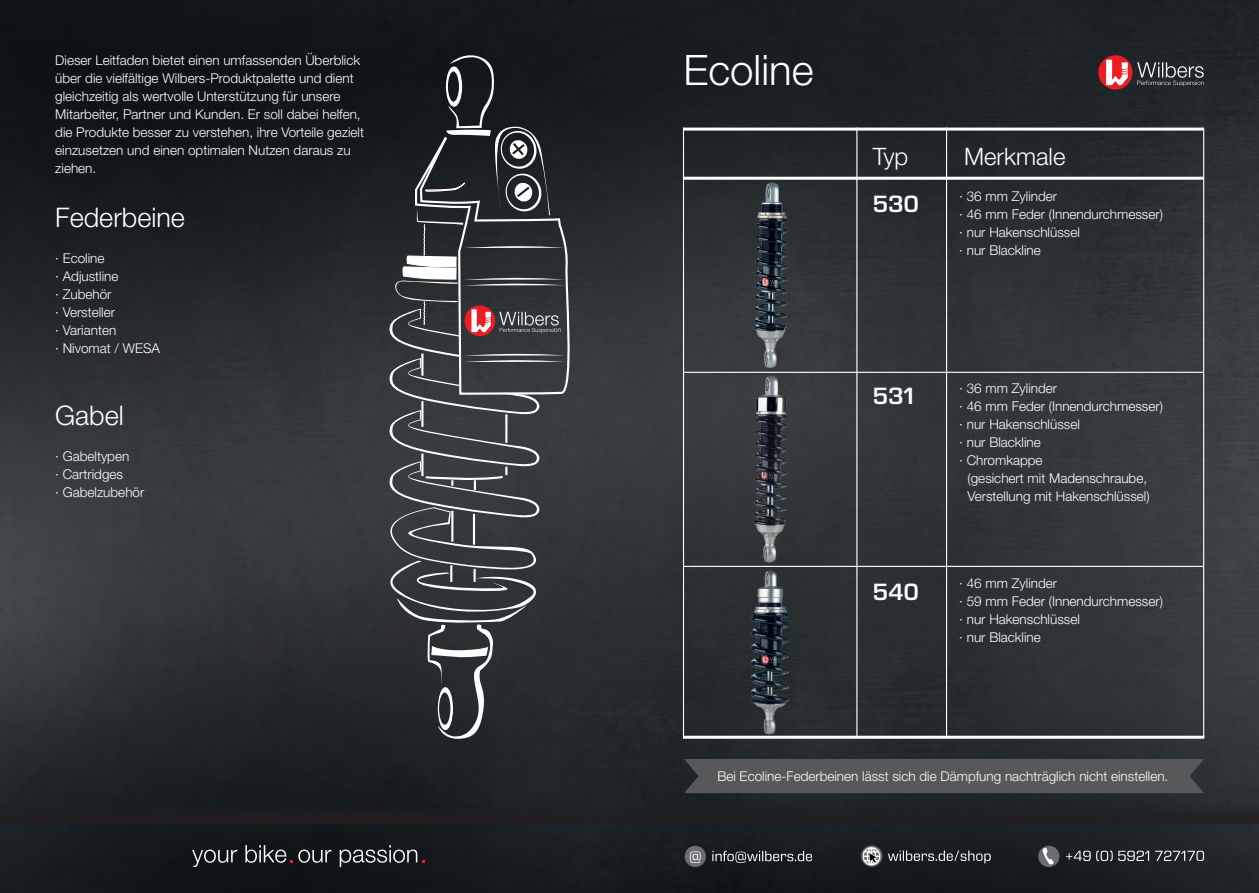
<style>
.page{position:relative;width:1259px;height:893px;background:#fff}
.page>*{position:absolute;margin:0;border:0;box-sizing:border-box;transform-origin:0 0}
.t1{font:300 42px "Helvetica Neue LT Pro";color:#fff}
.t2{font:300 27px "Helvetica Neue LT Pro";color:#fff}
.t3{font:300 24px "Helvetica Neue LT Pro";color:#fff}
.t4{font:600 24px "Eurostile Next LT Pro";color:#fff}
.t5{font:300 13.5px/18px "Helvetica Neue LT Pro";color:#fff}
</style>
<div class="page">
<img style="left:0;top:0;width:1259px;height:802px">
<div style="left:0;top:802px;width:1259px;height:91px;background:#231f20"></div>
<img style="left:0;top:825px;width:1259px;height:68px">
<svg style="left:192px;top:845px;width:222px;height:22px;background:#383b3e"></svg>
<div style="left:684px;top:846px;width:22px;height:21px;background:#6c6d70;border-radius:50%"></div>
<svg style="left:690px;top:851px;width:10px;height:12px"></svg>
<svg style="left:712px;top:851px;width:100px;height:12px"></svg>
<svg style="left:861px;top:845px;width:21px;height:22px"></svg>
<img style="left:863px;top:845px;width:19px;height:21px">
<svg style="left:888px;top:850px;width:102px;height:13px"></svg>
<div style="left:1038px;top:846px;width:21px;height:21px;background:#6c6d70;border-radius:50%"></div>
<svg style="left:1042px;top:848px;width:11px;height:16px"></svg>
<svg style="left:1098px;top:55px;width:34px;height:34px"></svg>
<svg style="left:1106px;top:60px;width:21px;height:25px"></svg>
<svg style="left:1137px;top:62px;width:66px;height:24px;background:#4d5254"></svg>
<svg style="left:1066px;top:851px;width:138px;height:10px"></svg>
<svg style="left:414px;top:0;width:163px;height:893px"></svg>
<svg style="left:368px;top:52px;width:196px;height:690px;background:#3b3e41"></svg>
<hr style="left:683px;top:372px;width:520px;height:1px;background:#fff">
<hr style="left:683px;top:566px;width:520px;height:1px;background:#fff">
<hr style="left:683px;top:736px;width:521px;height:3px;background:#fff">
<hr style="left:683px;top:177px;width:520px;height:3px;background:#fff">
<hr style="left:683px;top:128px;width:520px;height:3px;background:#fff">
<hr style="left:683px;top:128px;width:1px;height:610px;background:#fff">
<hr style="left:856px;top:128px;width:1px;height:609px;background:#fff">
<hr style="left:1203px;top:128px;width:1px;height:610px;background:#fff">
<hr style="left:946px;top:128px;width:1px;height:609px;background:#fff">
<img style="left:705px;top:179px;width:130px;height:388px">
<img style="left:713px;top:567px;width:114px;height:169px">
<div style="left:685px;top:759px;width:518px;height:34px;background:#57585a"></div>
<p class="t5" style="left:55px;top:51px;width:310px">Dieser Leitfaden bietet einen umfassenden Überblick über die vielfältige Wilbers-Produktpalette und dient gleichzeitig als wertvolle Unterstützung für unsere Mitarbeiter, Partner und Kunden. Er soll dabei helfen, die Produkte besser zu verstehen, ihre Vorteile gezielt einzusetzen und einen optimalen Nutzen daraus zu ziehen.</p>
<h2 class="t2" style="left:55px;top:201px;width:131px">Federbeine</h2>
<p class="t5" style="left:55px;top:249px;width:106px">· Ecoline<br>· Adjustline<br>· Zubehör<br>· Versteller<br>· Varianten<br>· Nivomat / WESA</p>
<h2 class="t2" style="left:55px;top:399px;width:70px">Gabel</h2>
<p class="t5" style="left:55px;top:447px;width:91px">· Gabeltypen<br>· Cartridges<br>· Gabelzubehör</p>
<h1 class="t1" style="left:683px;top:45px;width:131px">Ecoline</h1>
<h3 class="t3" style="left:873px;top:142px;width:37px">Typ</h3>
<h3 class="t4" style="left:873px;top:191px;width:48px">530</h3>
<h3 class="t3" style="left:964px;top:142px;width:103px">Merkmale</h3>
<p class="t5" style="left:959px;top:187px;width:205px">· 36 mm Zylinder<br>· 46 mm Feder (Innendurchmesser) · nur Hakenschlüssel<br>· nur Blackline</p>
<h3 class="t4" style="left:873px;top:383px;width:43px">531</h3>
<h3 class="t4" style="left:873px;top:578px;width:48px">540</h3>
<p class="t5" style="left:959px;top:379px;width:205px">· 36 mm Zylinder<br>· 46 mm Feder (Innendurchmesser) · nur Hakenschlüssel<br>· nur Blackline<br>· Chromkappe</p>
<p class="t5" style="left:967px;top:469px;width:184px">(gesichert mit Madenschraube,<br>Verstellung mit Hakenschlüssel)</p>
<p class="t5" style="left:959px;top:574px;width:205px">· 46 mm Zylinder<br>· 59 mm Feder (Innendurchmesser) · nur Hakenschlüssel<br>· nur Blackline</p>
<p class="t5" style="left:717px;top:767px;width:452px">Bei Ecoline-Federbeinen lässt sich die Dämpfung nachträglich nicht einstellen.</p>
</div>
